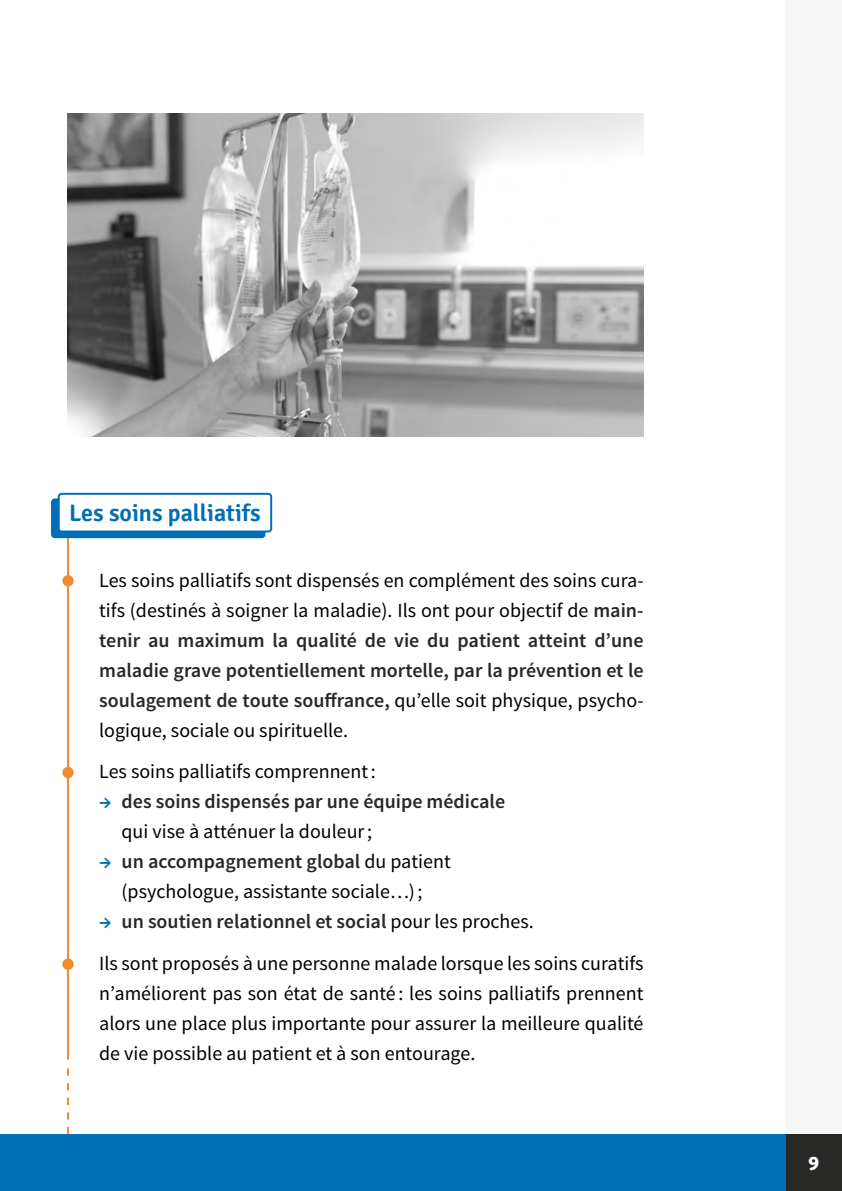
<style>
.page{position:relative;width:842px;height:1191px;background:#fff}
.page>*{position:absolute;margin:0;border:0;box-sizing:border-box;transform-origin:0 0}
.t1{font:600 24px "Signika";color:#006fb7}
.t2{font:20px/30px "Source Sans Pro";color:#000;text-align:justify}
.t3{font:600 20px/30px "Source Sans Pro";color:#282827}
.t4{font:700 20px "Domus Titling";color:#fff}
.s1{font-weight:600;color:#282827}
.s2{color:#006fb7}
.s3{font-weight:400;color:#000}
.s4{font-weight:600;color:#006fb7}
</style>
<div class="page">
<div style="left:785px;top:0;width:57px;height:1191px;background:#f6f6f6"></div>
<div style="left:785px;top:1134px;width:57px;height:57px;background:#282827"></div>
<div style="left:0;top:1134px;width:785px;height:57px;background:#006fb7"></div>
<svg style="left:67px;top:1068px;width:2px;height:66px"></svg>
<hr style="left:67px;top:501px;width:2px;height:558px;background:#f28b2d">
<div style="left:62px;top:575px;width:12px;height:11px;background:#f28b2d;border-radius:50%"></div>
<div style="left:62px;top:767px;width:12px;height:11px;background:#f28b2d;border-radius:50%"></div>
<div style="left:62px;top:958px;width:12px;height:11px;background:#f28b2d;border-radius:50%"></div>
<div style="left:52px;top:499px;width:212px;height:38px;background:#006fb7;border-radius:3px"></div>
<div style="left:51px;top:498px;width:214px;height:40px;border:2px solid #006fb7;border-radius:3px"></div>
<div style="left:59px;top:494px;width:212px;height:37px;background:#fff;border-radius:3px"></div>
<div style="left:58px;top:493px;width:214px;height:39px;border:2px solid #006fb7;border-radius:3px"></div>
<img style="left:67px;top:114px;width:576px;height:323px">
<p class="t1" style="left:69px;top:499px;width:193px">Les soins palliatifs</p>
<p class="t2" style="left:99px;top:565px;width:546px">Les soins palliatifs sont dispensés en complément des soins cura&shy;tifs (destinés à soigner la maladie). Ils ont pour objectif de <span class="s1">main&shy;tenir au maximum la qualité de vie du patient atteint d’une maladie grave potentiellement mortelle, par la prévention et le soulagement de toute souffrance,</span> qu’elle soit physique, psycho&shy;logique, sociale ou spirituelle.</p>
<p class="t2" style="left:99px;top:757px;width:278px">Les soins palliatifs comprennent:</p>
<p class="t3" style="left:122px;top:787px;width:385px;text-indent:-22px"><span class="s2">→</span> des soins dispensés par une équipe médicale <span class="s3">qui vise à atténuer la douleur;</span></p>
<p class="t2" style="left:99px;top:847px;width:353px;text-align:center"><span class="s4">→</span> <span class="s1">un accompagnement global</span> du patient (psychologue, assistante sociale…);</p>
<p class="t2" style="left:99px;top:901px;width:546px;line-height:41.4px"><span class="s4">→</span> <span class="s1">un soutien relationnel et social</span> pour les proches.<br>Ils sont proposés à une personne malade lorsque les soins curatifs</p>
<p class="t2" style="left:99px;top:978px;width:546px">n’améliorent pas son état de santé : les soins palliatifs prennent alors une place plus importante pour assurer la meilleure qualité de vie possible au patient et à son entourage.</p>
<p class="t4" style="left:808px;top:1151px;width:13px">9</p>
</div>
